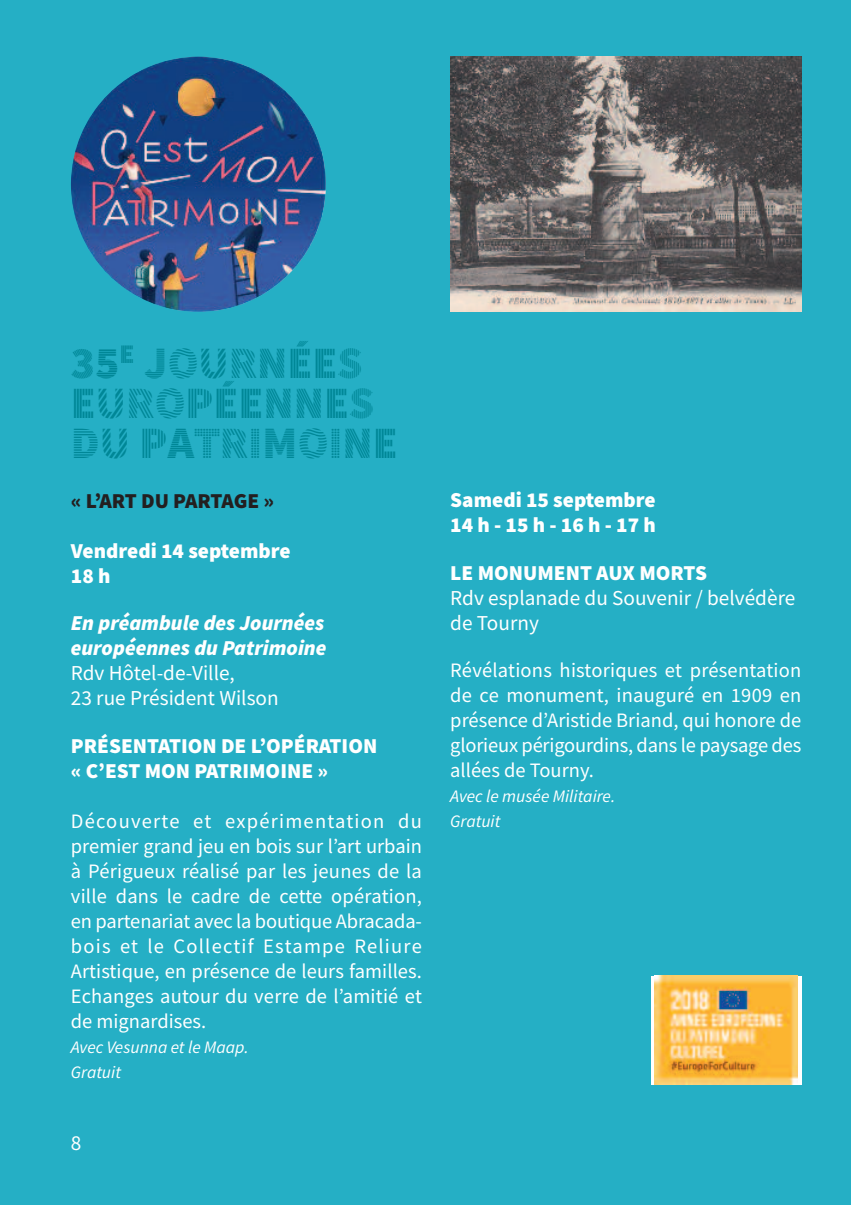
<style>
.page{position:relative;width:851px;height:1205px;background:#fff}
.page>*{position:absolute;margin:0;border:0;box-sizing:border-box;transform-origin:0 0}
.t1{font:45px/40px "Source Sans Pro DISPLAY";color:#008797}
.t2{font:900 21.25px/25px "Source Sans Pro";color:#fff}
.t3{font:21.25px/25px "Source Sans Pro";color:#fff}
.t4{font:italic 900 21.25px/25px "Source Sans Pro";color:#fff}
.t5{font:900 21.25px "Source Sans Pro";letter-spacing:-.01em;color:#231f20}
.t6{font:20.5px/25px "Source Sans Pro";color:#fff;text-align:justify}
.t7{font:italic 17.5px/25px "Source Sans Pro";color:#fff}
</style>
<div class="page">
<div style="left:0;top:0;width:850px;height:1205px;background:#25afc5"></div>
<img style="left:450px;top:57px;width:351px;height:255px">
<svg style="left:651px;top:976px;width:150px;height:108px"></svg>
<img style="left:654px;top:976px;width:143px;height:108px">
<img style="left:71px;top:57px;width:255px;height:255px;border-radius:50%">
<h1 class="t1" style="left:71px;top:342px;width:328px">35<sup>E</sup> JOURNÉES<br>EUROPÉENNES<br>DU PATRIMOINE</h1>
<p class="t5" style="left:71px;top:493px;width:205px">« L’ART DU PARTAGE »</p>
<p class="t2" style="left:71px;top:539px;width:221px">Vendredi 14 septembre<br>18h</p>
<p class="t4" style="left:71px;top:612px;width:257px">En préambule des Journées européennes du Patrimoine</p>
<p class="t3" style="left:71px;top:662px;width:209px">Rdv Hôtel-de-Ville,<br>23 rue Président Wilson</p>
<p class="t2" style="left:71px;top:735px;width:308px">PRÉSENTATION DE L’OPÉRATION « C’EST MON PATRIMOINE »</p>
<p class="t6" style="left:71px;top:810px;width:352px">Découverte et expérimentation du premier grand jeu en bois sur l’art urbain à Périgueux réalisé par les jeunes de la ville dans le cadre de cette opération, en partenariat avec la boutique Abracada&shy;bois et le Collectif Estampe Reliure Artistique, en présence de leurs familles.<br>Echanges autour du verre de l’amitié et de mignardises.</p>
<p class="t7" style="left:71px;top:1036px;width:179px">Avec Vesunna et le Maap.<br>Gratuit</p>
<p class="t3" style="left:71px;top:1132px;width:12px">8</p>
<p class="t2" style="left:450px;top:489px;width:207px">Samedi 15 septembre<br>14h-15h-16h-17h</p>
<p class="t2" style="left:450px;top:562px;width:258px">LE MONUMENT AUX MORTS</p>
<p class="t3" style="left:450px;top:587px;width:346px">Rdv esplanade du Souvenir / belvédère de Tourny</p>
<p class="t6" style="left:450px;top:660px;width:352px">Révélations historiques et présentation de ce monument, inauguré en 1909 en présence d’Aristide Briand, qui honore de glorieux périgourdins, dans le paysage des allées de Tourny.</p>
<p class="t7" style="left:450px;top:785px;width:166px">Avec le musée Militaire.<br>Gratuit</p>
</div>
